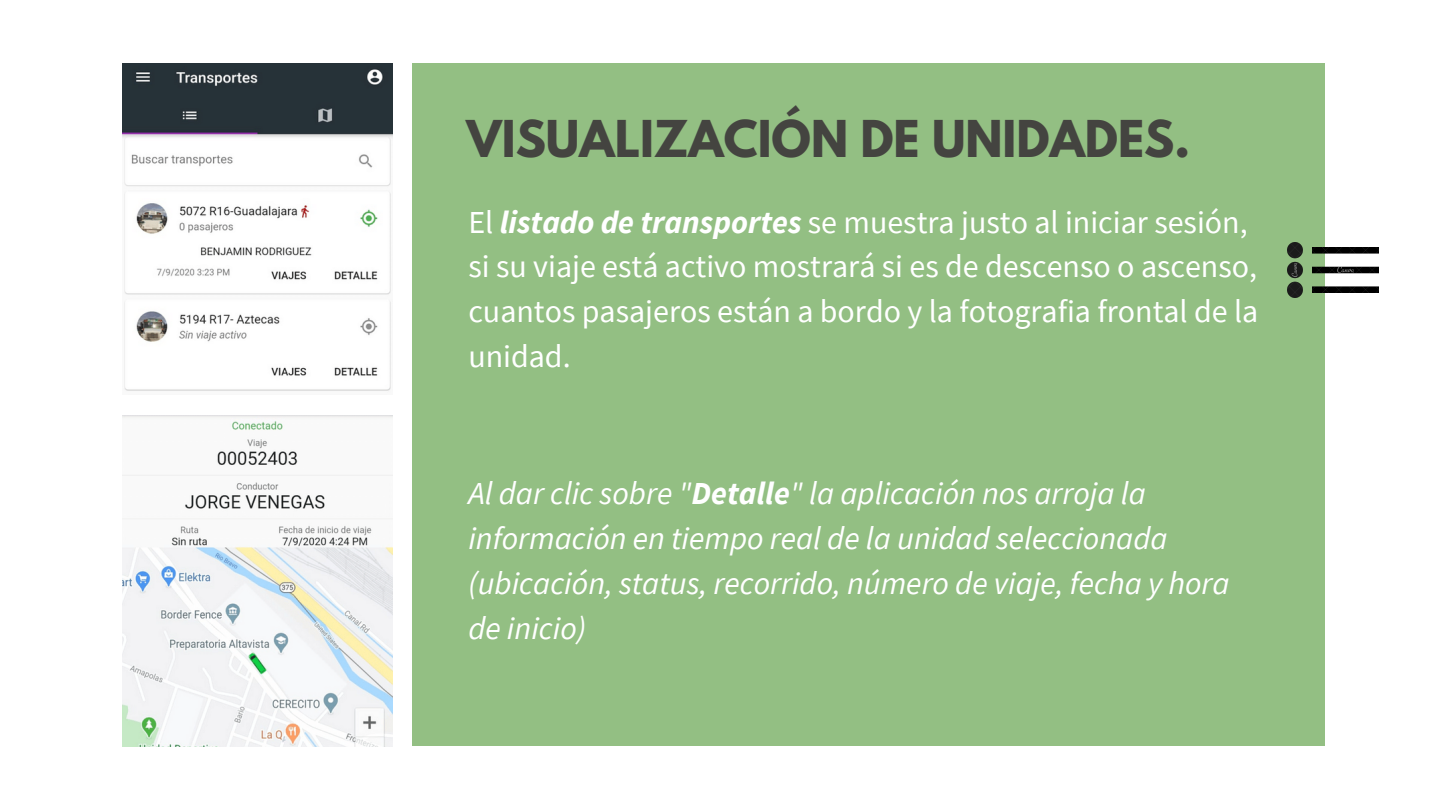
<style>
.page{position:relative;width:1440px;height:810px;background:#fff}
.page>*{position:absolute;margin:0;border:0;box-sizing:border-box;transform-origin:0 0}
.t1{font:700 45px "League Spartan";color:#444440}
.t2{font:32px/44.8px "Source Sans Pro";color:#fff}
.t3{font:italic 32px/44.8px "Source Sans Pro";color:#fff}
.s1{font-weight:700;font-style:italic}
.s2{font-weight:700}
</style>
<div class="page">
<img style="left:123px;top:63px;width:270px;height:328px">
<img style="left:123px;top:416px;width:270px;height:331px">
<div style="left:413px;top:63px;width:912px;height:683px;background:#93bf83"></div>
<img style="left:1313px;top:247px;width:66px;height:46px">
<img style="left:1287px;top:243px;width:16px;height:55px">
<h1 class="t1" style="left:467px;top:117px;width:725px">VISUALIZACIÓN DE UNIDADES.</h1>
<p class="t2" style="left:468px;top:199px;width:792px">El <span class="s1">listado de transportes</span> se muestra justo al iniciar sesión, si su viaje está activo mostrará si es de descenso o ascenso, cuantos pasajeros están a bordo y la fotografia frontal de la unidad.</p>
<p class="t3" style="left:468px;top:471px;width:763px">Al dar clic sobre "<span class="s2">Detalle</span>" la aplicación nos arroja la información en tiempo real de la unidad seleccionada (ubicación, status, recorrido, número de viaje, fecha y hora de inicio)</p>
</div>
